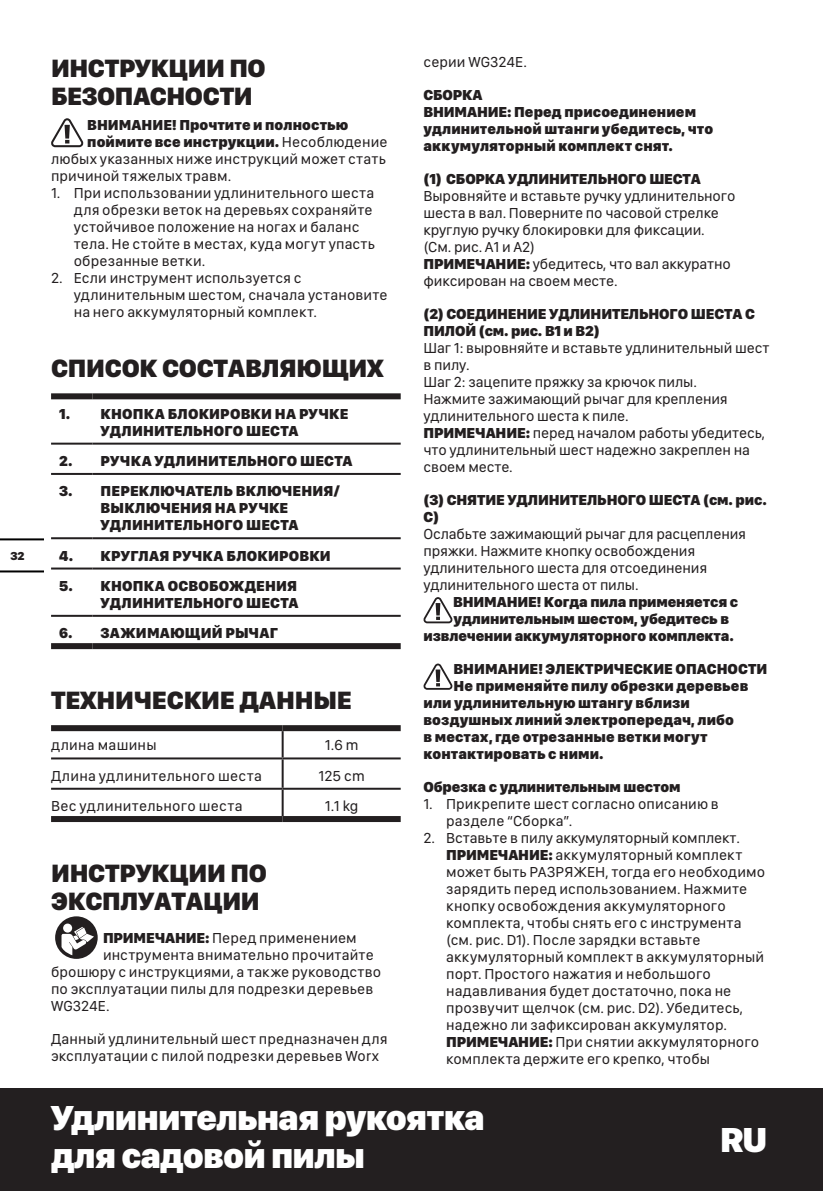
<style>
.page{position:relative;width:823px;height:1191px;background:#fff}
.page>*{position:absolute;margin:0;border:0;box-sizing:border-box;transform-origin:0 0}
.t1{font:900 36px/38px "SF Compact Display";letter-spacing:-.025em;color:#fff}
.t2{font:900 26px/28px "SF Compact Display";letter-spacing:-.01em;color:#231f20}
.t3{font:15px/17px "SF Compact Display";letter-spacing:.005em;color:#231f20}
.t4{font:900 15px/17px "SF Compact Display";letter-spacing:.005em;color:#231f20}
.t5{font:900 12px "SF Compact Display";color:#231f20}
.s1{font-weight:400}
.s2{font-weight:900}
</style>
<div class="page">
<div style="left:0;top:1089px;width:822px;height:102px;background:#231f20"></div>
<hr style="left:0;top:570px;width:43px;height:2px;background:#000">
<hr style="left:0;top:538px;width:43px;height:2px;background:#000">
<svg style="left:51px;top:118px;width:32px;height:29px"></svg>
<div style="left:51px;top:393px;width:42px;height:6px;background:#231f20"></div>
<div style="left:93px;top:393px;width:307px;height:6px;background:#231f20"></div>
<hr style="left:51px;top:442px;width:42px;height:2px;background:#231f20">
<hr style="left:93px;top:442px;width:307px;height:2px;background:#231f20">
<hr style="left:51px;top:473px;width:42px;height:2px;background:#231f20">
<hr style="left:93px;top:473px;width:307px;height:2px;background:#231f20">
<hr style="left:51px;top:537px;width:42px;height:2px;background:#231f20">
<hr style="left:93px;top:537px;width:307px;height:2px;background:#231f20">
<hr style="left:51px;top:567px;width:42px;height:2px;background:#231f20">
<hr style="left:93px;top:567px;width:307px;height:2px;background:#231f20">
<hr style="left:51px;top:615px;width:42px;height:2px;background:#231f20">
<hr style="left:93px;top:615px;width:307px;height:2px;background:#231f20">
<div style="left:51px;top:643px;width:42px;height:6px;background:#231f20"></div>
<div style="left:93px;top:643px;width:307px;height:6px;background:#231f20"></div>
<hr style="left:51px;top:757px;width:231px;height:2px;background:#231f20">
<hr style="left:282px;top:757px;width:118px;height:2px;background:#231f20">
<hr style="left:51px;top:787px;width:231px;height:2px;background:#231f20">
<hr style="left:282px;top:787px;width:118px;height:2px;background:#231f20">
<hr style="left:281px;top:731px;width:2px;height:26px;background:#231f20">
<hr style="left:281px;top:759px;width:2px;height:28px;background:#231f20">
<hr style="left:281px;top:789px;width:2px;height:27px;background:#231f20">
<div style="left:51px;top:725px;width:231px;height:6px;background:#231f20"></div>
<div style="left:282px;top:725px;width:118px;height:6px;background:#231f20"></div>
<div style="left:51px;top:816px;width:231px;height:6px;background:#231f20"></div>
<div style="left:282px;top:816px;width:118px;height:6px;background:#231f20"></div>
<div style="left:55px;top:916px;width:43px;height:43px;background:#231f20;border-radius:50%"></div>
<svg style="left:63px;top:923px;width:9px;height:9px"></svg>
<svg style="left:61px;top:926px;width:33px;height:29px"></svg>
<svg style="left:423px;top:597px;width:29px;height:26px"></svg>
<svg style="left:423px;top:663px;width:29px;height:27px"></svg>
<p class="t5" style="left:10px;top:548px;width:16px">32</p>
<p class="t2" style="left:51px;top:53px;width:216px">ИНСТРУКЦИИ ПО<br>БЕЗОПАСНОСТИ</p>
<p class="t4" style="left:87px;top:116px;width:262px">ВНИМАНИЕ! Прочтите и полностью</p>
<p class="t4" style="left:87px;top:133px;width:302px">поймите все инструкции. <span class="s1">Несоблюдение</span></p>
<p class="t3" style="left:51px;top:150px;width:336px">любых указанных ниже инструкций может стать</p>
<p class="t3" style="left:51px;top:167px;width:182px">причиной тяжелых травм.</p>
<p class="t3" style="left:74px;top:184px;width:303px;text-indent:-23px">1. При использовании удлинительного шеста для обрезки веток на деревьях сохраняйте устойчивое положение на ногах и баланс тела. Не стойте в местах, куда могут упасть обрезанные ветки.</p>
<p class="t3" style="left:74px;top:269px;width:315px;text-indent:-23px">2. Если инструмент используется с удлинительным шестом, сначала установите на него аккумуляторный комплект.</p>
<p class="t2" style="left:51px;top:353px;width:334px">СПИСОК СОСТАВЛЯЮЩИХ</p>
<p class="t4" style="left:59px;top:404px;width:13px">1.</p>
<p class="t4" style="left:101px;top:404px;width:249px">КНОПКА БЛОКИРОВКИ НА РУЧКЕ<br>УДЛИНИТЕЛЬНОГО ШЕСТА</p>
<p class="t4" style="left:59px;top:451px;width:15px">2.</p>
<p class="t4" style="left:101px;top:451px;width:253px">РУЧКА УДЛИНИТЕЛЬНОГО ШЕСТА</p>
<p class="t4" style="left:59px;top:482px;width:15px">3.</p>
<p class="t4" style="left:101px;top:482px;width:240px">ПЕРЕКЛЮЧАТЕЛЬ ВКЛЮЧЕНИЯ/<br>ВЫКЛЮЧЕНИЯ НА РУЧКЕ<br>УДЛИНИТЕЛЬНОГО ШЕСТА</p>
<p class="t4" style="left:59px;top:546px;width:16px">4.</p>
<p class="t4" style="left:101px;top:546px;width:231px">КРУГЛАЯ РУЧКА БЛОКИРОВКИ</p>
<p class="t4" style="left:59px;top:576px;width:15px">5.</p>
<p class="t4" style="left:101px;top:576px;width:199px">КНОПКА ОСВОБОЖДЕНИЯ<br>УДЛИНИТЕЛЬНОГО ШЕСТА</p>
<p class="t4" style="left:59px;top:624px;width:15px">6.</p>
<p class="t4" style="left:101px;top:624px;width:179px">ЗАЖИМАЮЩИЙ РЫЧАГ</p>
<p class="t2" style="left:51px;top:685px;width:302px">ТЕХНИЧЕСКИЕ ДАННЫЕ</p>
<p class="t3" style="left:51px;top:736px;width:107px">длина машины</p>
<p class="t3" style="left:324px;top:736px;width:35px">1.6 m</p>
<p class="t3" style="left:51px;top:766px;width:212px">Длина удлинительного шеста</p>
<p class="t3" style="left:318px;top:766px;width:48px">125 cm</p>
<p class="t3" style="left:51px;top:796px;width:193px">Вес удлинительного шеста</p>
<p class="t3" style="left:324px;top:796px;width:35px">1.1 kg</p>
<p class="t2" style="left:51px;top:858px;width:217px">ИНСТРУКЦИИ ПО<br>ЭКСПЛУАТАЦИИ</p>
<p class="t3" style="left:103px;top:928px;width:255px"><span class="s2">ПРИМЕЧАНИЕ:</span> Перед применением</p>
<p class="t3" style="left:103px;top:945px;width:272px">инструмента внимательно прочитайте</p>
<p class="t3" style="left:51px;top:962px;width:331px">брошюру с инструкциями, а также руководство</p>
<p class="t3" style="left:51px;top:979px;width:324px">по эксплуатации пилы для подрезки деревьев</p>
<p class="t3" style="left:51px;top:996px;width:60px">WG324E.</p>
<p class="t3" style="left:51px;top:1029px;width:338px">Данный удлинительный шест предназначен для эксплуатации с пилой подрезки деревьев Worx</p>
<p class="t3" style="left:423px;top:52px;width:105px">серии WG324E.</p>
<p class="t4" style="left:423px;top:85px;width:60px">СБОРКА</p>
<p class="t4" style="left:423px;top:102px;width:291px">ВНИМАНИЕ: Перед присоединением удлинительной штанги убедитесь, что аккумуляторный комплект снят.</p>
<p class="t4" style="left:423px;top:169px;width:279px">(1) СБОРКА УДЛИНИТЕЛЬНОГО ШЕСТА</p>
<p class="t3" style="left:423px;top:186px;width:313px">Выровняйте и вставьте ручку удлинительного шеста в вал. Поверните по часовой стрелке круглую ручку блокировки для фиксации.</p>
<p class="t3" style="left:423px;top:237px;width:113px">(См. рис. A1 и A2)</p>
<p class="t3" style="left:423px;top:254px;width:309px"><span class="s2">ПРИМЕЧАНИЕ:</span> убедитесь, что вал аккуратно фиксирован на своем месте.</p>
<p class="t4" style="left:423px;top:304px;width:333px">(2) СОЕДИНЕНИЕ УДЛИНИТЕЛЬНОГО ШЕСТА С<br>ПИЛОЙ (см. рис. B1 и B2)</p>
<p class="t3" style="left:423px;top:338px;width:347px">Шаг 1: выровняйте и вставьте удлинительный шест в пилу.</p>
<p class="t3" style="left:423px;top:372px;width:305px">Шаг 2: зацепите пряжку за крючок пилы.<br>Нажмите зажимающий рычаг для крепления удлинительного шеста к пиле.</p>
<p class="t3" style="left:423px;top:423px;width:343px"><span class="s2">ПРИМЕЧАНИЕ:</span> перед началом работы убедитесь, что удлинительный шест надежно закреплен на своем месте.</p>
<p class="t4" style="left:423px;top:490px;width:344px">(3) СНЯТИЕ УДЛИНИТЕЛЬНОГО ШЕСТА (см. рис.<br>C)</p>
<p class="t3" style="left:423px;top:524px;width:324px">Ослабьте зажимающий рычаг для расцепления пряжки. Нажмите кнопку освобождения удлинительного шеста для отсоединения удлинительного шеста от пилы.</p>
<p class="t4" style="left:453px;top:592px;width:286px">ВНИМАНИЕ! Когда пила применяется с</p>
<p class="t4" style="left:453px;top:609px;width:277px">удлинительным шестом, убедитесь в</p>
<p class="t4" style="left:423px;top:626px;width:312px">извлечении аккумуляторного комплекта.</p>
<p class="t4" style="left:453px;top:659px;width:315px">ВНИМАНИЕ! ЭЛЕКТРИЧЕСКИЕ ОПАСНОСТИ</p>
<p class="t4" style="left:423px;top:676px;width:326px;text-indent:30px">Не применяйте пилу обрезки деревьев или удлинительную штангу вблизи воздушных линий электропередач, либо<br>в местах, где отрезанные ветки могут контактировать с ними.</p>
<p class="t4" style="left:423px;top:777px;width:258px">Обрезка с удлинительным шестом</p>
<p class="t3" style="left:446px;top:794px;width:274px;text-indent:-23px">1. Прикрепите шест согласно описанию в разделе “Сборка”.</p>
<p class="t3" style="left:423px;top:828px;width:318px">2. Вставьте в пилу аккумуляторный комплект.</p>
<p class="t3" style="left:446px;top:845px;width:320px"><span class="s2">ПРИМЕЧАНИЕ:</span> аккумуляторный комплект может быть РАЗРЯЖЕН, тогда его необходимо зарядить перед использованием. Нажмите кнопку освобождения аккумуляторного комплекта, чтобы снять его с инструмента (см. рис. D1). После зарядки вставьте аккумуляторный комплект в аккумуляторный порт. Простого нажатия и небольшого надавливания будет достаточно, пока не прозвучит щелчок (см. рис. D2). Убедитесь, надежно ли зафиксирован аккумулятор.</p>
<p class="t3" style="left:446px;top:1032px;width:314px"><span class="s2">ПРИМЕЧАНИЕ:</span> При снятии аккумуляторного комплекта держите его крепко, чтобы</p>
<h1 class="t1" style="left:51px;top:1097px;width:435px">Удлинительная рукоятка для садовой пилы</h1>
<h1 class="t1" style="left:719px;top:1119px;width:49px">RU</h1>
</div>
